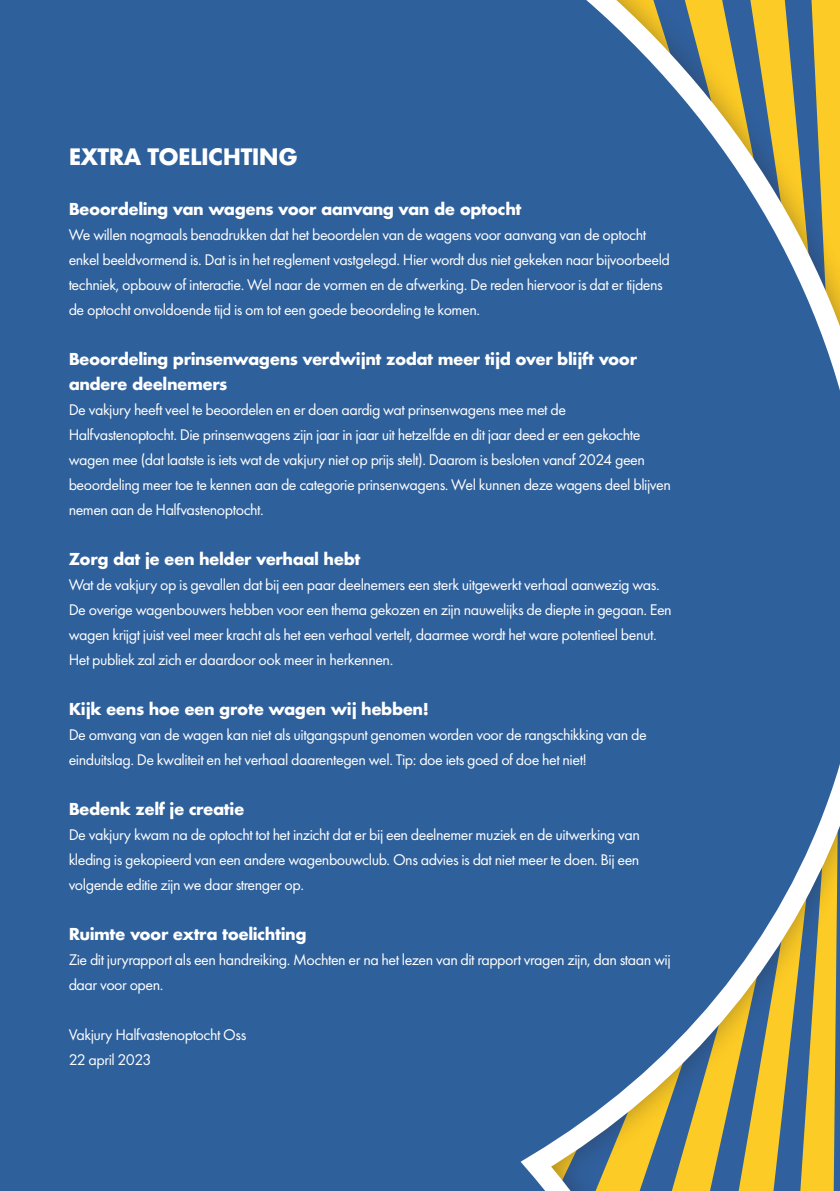
<style>
.page{position:relative;width:840px;height:1191px;background:#fff}
.page>*{position:absolute;margin:0;border:0;box-sizing:border-box;transform-origin:0 0}
.t1{font:700 22px "Futura";letter-spacing:-.03em;color:#fff}
.t2{font:16px/25px "Futura PT";letter-spacing:-.03em;color:#fff}
.t3{font:700 16px/25px "Futura";letter-spacing:-.03em;color:#fff}
</style>
<div class="page">
<div style="left:0;top:0;width:839px;height:1191px;background:#2e609c"></div>
<h1 class="t1" style="left:69px;top:141px;width:231px">EXTRA TOELICHTING</h1>
<p class="t3" style="left:69px;top:197px;width:454px">Beoordeling van wagens voor aanvang van de optocht</p>
<p class="t2" style="left:69px;top:222px;width:602px">We willen nogmaals benadrukken dat het beoordelen van de wagens voor aanvang van de optocht enkel beeldvormend is. Dat is in het reglement vastgelegd. Hier wordt dus niet gekeken naar bijvoorbeeld techniek, opbouw of interactie. Wel naar de vormen en de afwerking. De reden hiervoor is dat er tijdens de optocht onvoldoende tijd is om tot een goede beoordeling te komen.</p>
<p class="t3" style="left:69px;top:347px;width:569px">Beoordeling prinsenwagens verdwijnt zodat meer tijd over blijft voor andere deelnemers</p>
<p class="t2" style="left:69px;top:397px;width:603px">De vakjury heeft veel te beoordelen en er doen aardig wat prinsenwagens mee met de Halfvastenoptocht. Die prinsenwagens zijn jaar in jaar uit hetzelfde en dit jaar deed er een gekochte wagen mee (dat laatste is iets wat de vakjury niet op prijs stelt). Daarom is besloten vanaf 2024 geen beoordeling meer toe te kennen aan de categorie prinsenwagens. Wel kunnen deze wagens deel blijven nemen aan de Halfvastenoptocht.</p>
<p class="t3" style="left:69px;top:547px;width:293px">Zorg dat je een helder verhaal hebt</p>
<p class="t2" style="left:69px;top:572px;width:604px">Wat de vakjury op is gevallen dat bij een paar deelnemers een sterk uitgewerkt verhaal aanwezig was.<br>De overige wagenbouwers hebben voor een thema gekozen en zijn nauwelijks de diepte in gegaan. Een wagen krijgt juist veel meer kracht als het een verhaal vertelt, daarmee wordt het ware potentieel benut.<br>Het publiek zal zich er daardoor ook meer in herkennen.</p>
<p class="t3" style="left:69px;top:697px;width:361px">Kijk eens hoe een grote wagen wij hebben!</p>
<p class="t2" style="left:69px;top:722px;width:579px">De omvang van de wagen kan niet als uitgangspunt genomen worden voor de rangschikking van de einduitslag. De kwaliteit en het verhaal daarentegen wel. Tip: doe iets goed of doe het niet!</p>
<p class="t3" style="left:69px;top:797px;width:177px">Bedenk zelf je creatie</p>
<p class="t2" style="left:69px;top:822px;width:572px;text-align:justify">De vakjury kwam na de optocht tot het inzicht dat er bij een deelnemer muziek en de uitwerking van kleding is gekopieerd van een andere wagenbouwclub. Ons advies is dat niet meer te doen. Bij een volgende editie zijn we daar strenger op.</p>
<p class="t3" style="left:69px;top:922px;width:239px">Ruimte voor extra toelichting</p>
<p class="t2" style="left:69px;top:947px;width:603px">Zie dit juryrapport als een handreiking. Mochten er na het lezen van dit rapport vragen zijn, dan staan wij daar voor open.</p>
<p class="t2" style="left:69px;top:1022px;width:179px">Vakjury Halfvastenoptocht Oss<br>22 april 2023</p>
</div>
